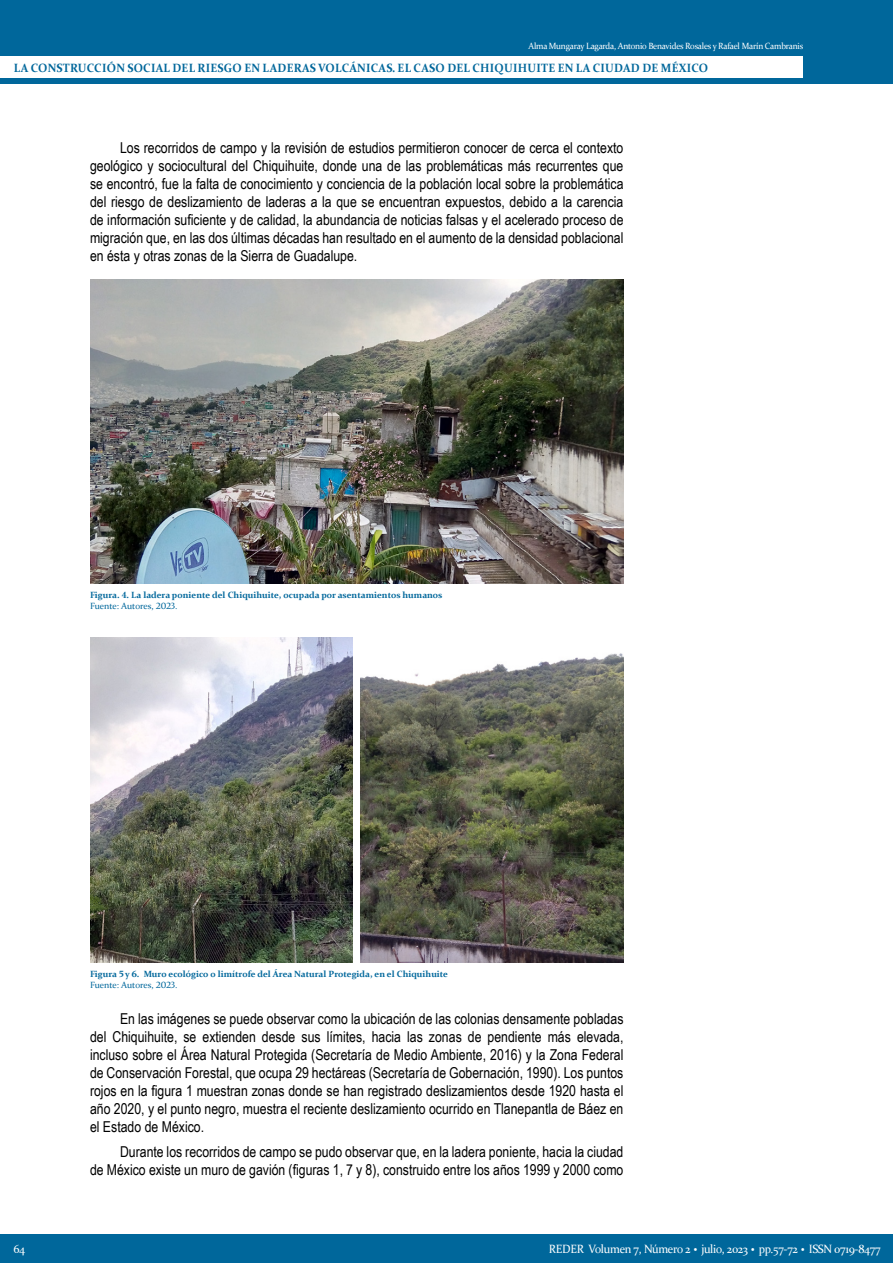
<style>
.page{position:relative;width:893px;height:1263px;background:#fff}
.page>*{position:absolute;margin:0;border:0;box-sizing:border-box;transform-origin:0 0}
.Cuerpo{font:15px/18px "Arial Narrow";color:#000;text-align:justify}
.t1{font:700 12px "Constantia";letter-spacing:.02em;color:#00679b;scale:.95 1}
.t2{font:12px "Constantia";letter-spacing:-.025em;color:#fff;scale:.95 1}
.Pie_de_foto{font:700 9px "Constantia";color:#00679b}
.t3{font:9px "Constantia";letter-spacing:-.025em;color:#fff;scale:.95 1}
.Pie_de_foto-2{font:9px "Constantia";color:#00679b}
.s1{font-weight:700;font-size:18px}
</style>
<div class="page">
<img style="left:90px;top:279px;width:533px;height:305px">
<img style="left:90px;top:638px;width:262px;height:324px">
<img style="left:361px;top:653px;width:262px;height:309px">
<div style="left:0;top:0;width:893px;height:84px;background:#00679b"></div>
<div style="left:0;top:56px;width:803px;height:22px;background:#fff"></div>
<div style="left:0;top:1234px;width:893px;height:29px;background:#00679b"></div>
<p class="t3" style="left:528px;top:40px;width:291px">Alma Mungaray Lagarda, Antonio Benavides Rosales y Rafael Marín Cambranis</p>
<p class="t1" style="left:14px;top:59px;width:733px">LA CONSTRUCCIÓN SOCIAL DEL RIESGO EN LADERAS VOLCÁNICAS. EL CASO DEL CHIQUIHUITE EN LA CIUDAD DE MÉXICO</p>
<p class="Cuerpo" style="left:90px;top:139px;width:535px;text-indent:30px">Los recorridos de campo y la revisión de estudios permitieron conocer de cerca el contexto geológico y sociocultural del Chiquihuite, donde una de las problemáticas más recurrentes que se encontró, fue la falta de conocimiento y conciencia de la población local sobre la problemática del riesgo de deslizamiento de laderas a la que se encuentran expuestos, debido a la carencia de información suficiente y de calidad, la abundancia de noticias falsas y el acelerado proceso de migración que, en las dos últimas décadas han resultado en el aumento de la densidad poblacional en ésta y otras zonas de la Sierra de Guadalupe.</p>
<p class="Pie_de_foto" style="left:90px;top:589px;width:354px">Figura. 4. La ladera poniente del Chiquihuite, ocupada por asentamientos humanos</p>
<p class="Pie_de_foto-2" style="left:90px;top:600px;width:89px">Fuente: Autores, 2023.</p>
<p class="Pie_de_foto" style="left:90px;top:967px;width:360px">Figura 5 y 6. Muro ecológico o limítrofe del Área Natural Protegida, en el Chiquihuite</p>
<p class="Pie_de_foto-2" style="left:90px;top:978px;width:89px">Fuente: Autores, 2023.</p>
<p class="Cuerpo" style="left:90px;top:1009px;width:535px;text-indent:30px">En las imágenes se puede observar como la ubicación de las colonias densamente pobladas del Chiquihuite, se extienden desde sus límites, hacia las zonas de pendiente más elevada, incluso sobre el Área Natural Protegida (Secretaría de Medio Ambiente, 2016) y la Zona Federal de Conservación Forestal, que ocupa 29 hectáreas (Secretaría de Gobernación, 1990). Los puntos rojos en la figura 1 muestran zonas donde se han registrado deslizamientos desde 1920 hasta el año 2020, y el punto negro, muestra el reciente deslizamiento ocurrido en Tlanepantla de Báez en el Estado de México.</p>
<p class="Cuerpo" style="left:90px;top:1142px;width:535px;text-align:right">Durante los recorridos de campo se pudo observar que, en la ladera poniente, hacia la ciudad<br>de México existe un muro de gavión (figuras 1, 7 y 8), construido entre los años 1999 y 2000 como</p>
<p class="t2" style="left:14px;top:1241px;width:14px">64</p>
<p class="t2" style="left:549px;top:1240px;width:351px">REDER Volumen 7, Número 2 <span class="s1">·</span> julio, 2023 <span class="s1">·</span> pp.57-72 <span class="s1">·</span> ISSN 0719-8477</p>
</div>
